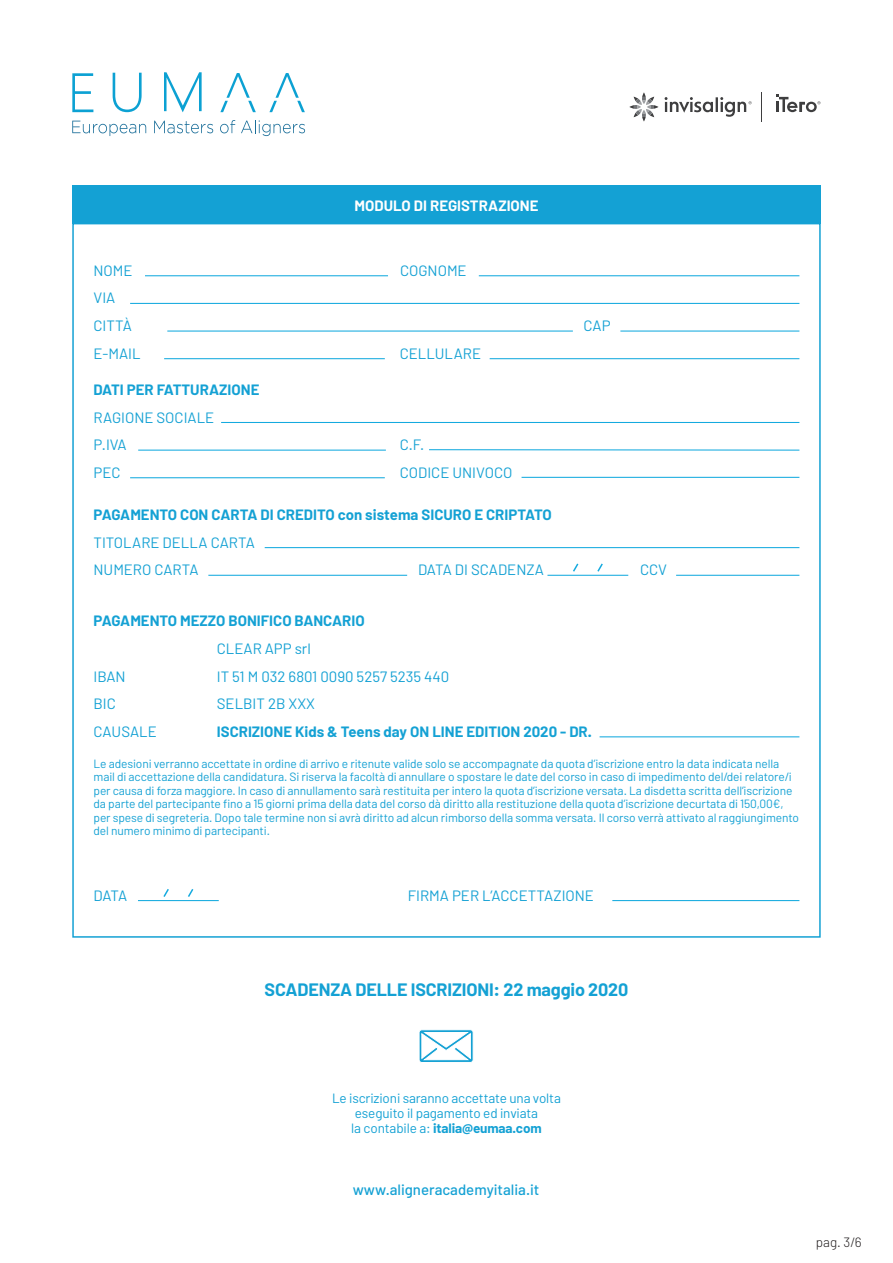
<style>
.page{position:relative;width:893px;height:1263px;background:#fff}
.page>*{position:absolute;margin:0;border:0;box-sizing:border-box;transform-origin:0 0}
.t1{font:700 18px "Barlow";letter-spacing:-.01em;color:#14a1d4}
.t2{font:15px/27.6px "Barlow";color:#14a1d4}
.t3{font:700 15px "Barlow";color:#14a1d4}
.t4{font:500 15px "Barlow";color:#14a1d4}
.t5{font:700 15px "Barlow";color:#fff}
.t6{font:13.5px/15px "Barlow";letter-spacing:-.01em;color:#14a1d4;text-align:center}
.t7{font:300 13.5px "Barlow";color:#231f20}
.t8{font:12px/13.5px "Barlow";letter-spacing:-.01em;color:#14a1d4}
.s1{font-weight:700}
</style>
<div class="page">
<hr style="left:490px;top:358px;width:309px;height:1px;background:#15aadf">
<svg style="left:72px;top:121px;width:74px;height:15px"></svg>
<svg style="left:154px;top:121px;width:59px;height:12px"></svg>
<svg style="left:220px;top:120px;width:15px;height:13px"></svg>
<svg style="left:241px;top:120px;width:64px;height:16px"></svg>
<svg style="left:72px;top:73px;width:21px;height:39px"></svg>
<svg style="left:113px;top:73px;width:29px;height:39px"></svg>
<svg style="left:164px;top:72px;width:38px;height:40px"></svg>
<svg style="left:220px;top:73px;width:36px;height:39px"></svg>
<svg style="left:269px;top:73px;width:36px;height:39px"></svg>
<div style="left:72px;top:185px;width:749px;height:39px;background:#14a1d4"></div>
<hr style="left:167px;top:330px;width:406px;height:2px;background:#15aadf">
<hr style="left:164px;top:358px;width:221px;height:1px;background:#15aadf">
<hr style="left:620px;top:330px;width:179px;height:2px;background:#15aadf">
<hr style="left:429px;top:449px;width:370px;height:2px;background:#15aadf">
<hr style="left:522px;top:477px;width:277px;height:1px;background:#15aadf">
<hr style="left:138px;top:450px;width:248px;height:1px;background:#15aadf">
<hr style="left:265px;top:547px;width:534px;height:1px;background:#15aadf">
<hr style="left:130px;top:477px;width:255px;height:1px;background:#15aadf">
<hr style="left:221px;top:422px;width:578px;height:1px;background:#15aadf">
<hr style="left:208px;top:575px;width:199px;height:1px;background:#15aadf">
<hr style="left:547px;top:575px;width:81px;height:1px;background:#15aadf">
<hr style="left:676px;top:575px;width:123px;height:1px;background:#15aadf">
<hr style="left:600px;top:736px;width:199px;height:1px;background:#15aadf">
<svg style="left:573px;top:563px;width:6px;height:9px"></svg>
<svg style="left:597px;top:563px;width:6px;height:9px"></svg>
<hr style="left:138px;top:900px;width:81px;height:1px;background:#15aadf">
<hr style="left:612px;top:900px;width:187px;height:1px;background:#15aadf">
<svg style="left:163px;top:889px;width:6px;height:8px"></svg>
<svg style="left:188px;top:889px;width:6px;height:8px"></svg>
<svg style="left:419px;top:1029px;width:55px;height:34px"></svg>
<hr style="left:145px;top:275px;width:243px;height:1px;background:#15aadf">
<hr style="left:130px;top:303px;width:669px;height:1px;background:#15aadf">
<hr style="left:479px;top:275px;width:320px;height:1px;background:#15aadf">
<hr style="left:761px;top:92px;width:1px;height:30px;background:#3e3e3f">
<svg style="left:629px;top:92px;width:29px;height:30px"></svg>
<svg style="left:665px;top:97px;width:87px;height:20px"></svg>
<svg style="left:776px;top:94px;width:44px;height:18px"></svg>
<p class="t5" style="left:354px;top:196px;width:186px">MODULO DI REGISTRAZIONE</p>
<p class="t2" style="left:94px;top:256px;width:40px">NOME<br>VIA</p>
<p class="t2" style="left:400px;top:256px;width:68px">COGNOME</p>
<p class="t2" style="left:94px;top:311px;width:49px">CITTÀ<br>E-MAIL</p>
<p class="t3" style="left:94px;top:380px;width:167px">DATI PER FATTURAZIONE</p>
<p class="t2" style="left:94px;top:403px;width:122px">RAGIONE SOCIALE</p>
<p class="t2" style="left:94px;top:431px;width:35px">P.IVA</p>
<p class="t2" style="left:94px;top:458px;width:29px">PEC</p>
<p class="t2" style="left:400px;top:339px;width:83px">CELLULARE</p>
<p class="t2" style="left:400px;top:431px;width:114px">C.F.<br>CODICE UNIVOCO</p>
<p class="t3" style="left:94px;top:505px;width:460px">PAGAMENTO CON CARTA DI CREDITO con sistema SICURO E CRIPTATO</p>
<p class="t2" style="left:94px;top:528px;width:163px">TITOLARE DELLA CARTA</p>
<p class="t2" style="left:583px;top:311px;width:29px">CAP</p>
<p class="t2" style="left:94px;top:556px;width:107px">NUMERO CARTA</p>
<p class="t2" style="left:640px;top:556px;width:28px">CCV</p>
<p class="t2" style="left:418px;top:556px;width:127px">DATA DI SCADENZA</p>
<p class="t3" style="left:94px;top:612px;width:273px">PAGAMENTO MEZZO BONIFICO BANCARIO</p>
<p class="t2" style="left:217px;top:634px;width:96px">CLEAR APP srl</p>
<p class="t2" style="left:94px;top:662px;width:34px">IBAN</p>
<p class="t2" style="left:217px;top:662px;width:234px">IT 51 M 032 6801 0090 5257 5235 440</p>
<p class="t2" style="left:94px;top:690px;width:24px">BIC</p>
<p class="t2" style="left:217px;top:690px;width:100px">SELBIT 2B XXX</p>
<p class="t2" style="left:94px;top:717px;width:65px">CAUSALE</p>
<p class="t3" style="left:217px;top:722px;width:376px">ISCRIZIONE Kids &amp; Teens day ON LINE EDITION 2020 - DR.</p>
<p class="t8" style="left:94px;top:756px;width:707px">Le adesioni verranno accettate in ordine di arrivo e ritenute valide solo se accompagnate da quota d’iscrizione entro la data indicata nella mail di accettazione della candidatura. Si riserva la facoltà di annullare o spostare le date del corso in caso di impedimento del/dei relatore/i per causa di forza maggiore. In caso di annullamento sarà restituita per intero la quota d’iscrizione versata. La disdetta scritta dell’iscrizione da parte del partecipante fino a 15 giorni prima della data del corso dà diritto alla restituzione della quota d’iscrizione decurtata di 150,00€, per spese di segreteria. Dopo tale termine non si avrà diritto ad alcun rimborso della somma versata. Il corso verrà attivato al raggiungimento del numero minimo di partecipanti.</p>
<p class="t2" style="left:94px;top:881px;width:35px">DATA</p>
<p class="t2" style="left:408px;top:881px;width:188px">FIRMA PER L’ACCETTAZIONE</p>
<h1 class="t1" style="left:265px;top:978px;width:365px">SCADENZA DELLE ISCRIZIONI: 22 maggio 2020</h1>
<p class="t6" style="left:332px;top:1090px;width:230px">Le iscrizioni saranno accettate una volta eseguito il pagamento ed inviata<br>la contabile a: <span class="s1">italia@eumaa.com</span></p>
<p class="t4" style="left:353px;top:1180px;width:188px">www.aligneracademyitalia.it</p>
<p class="t7" style="left:816px;top:1234px;width:48px">pag. 3/6</p>
</div>
